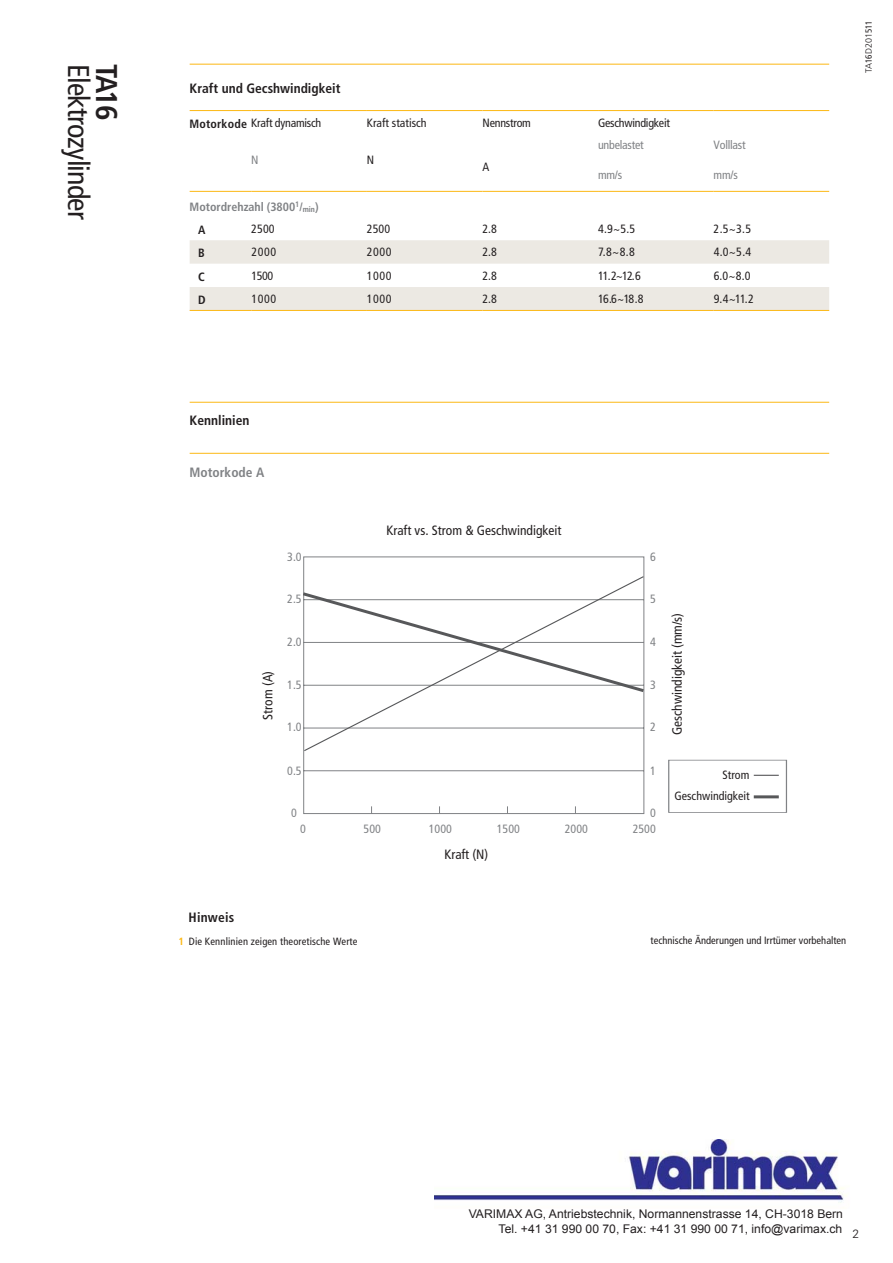
<style>
.page{position:relative;width:893px;height:1263px;background:#fff}
.page>*{position:absolute;margin:0;border:0;box-sizing:border-box;transform-origin:0 0}
._05_1_header_-_pr{font:condensed 30px "Frutiger";letter-spacing:-.03em;color:#231f20}
._05_1_header_-_pr-2{font:700 condensed 30px "Frutiger";color:#231f20}
._04_1_features_title{font:condensed 13.5px "Frutiger";color:#231f20}
._04_1_features_title-2{font:700 condensed 13.5px "Frutiger";color:#231f20}
._06_4_motor_speed_ti{font:700 condensed 13.5px "Frutiger";color:#808285}
._07_remark_body{font:700 condensed 13.5px "Frutiger";letter-spacing:.015em;color:#231f20}
._06_spec_form_body{font:condensed 12px "Frutiger";letter-spacing:.05em;color:#231f20}
.t1{font:12px/15px "Arial";color:#231f20;text-align:right}
._06_2_spec_foem_titl{font:condensed 12px "Frutiger";letter-spacing:-.02em;color:#808285}
._06_2_spec_foem_titl-2{font:condensed 12px "Frutiger";letter-spacing:-.02em;color:#231f20}
._06_2_spec_foem_titl-3{font:condensed 12px/21px "Frutiger";color:#231f20;text-align:right}
._06_4_motor_speed_ti-2{font:700 condensed 12px "Frutiger";color:#808285}
._06_1_spec_foem_titl{font:700 condensed 12px "Frutiger";letter-spacing:.015em;color:#231f20}
._06_spec_form_body-2{font:700 condensed 12px/23.4px "Frutiger";color:#231f20;text-align:justify}
._06_3_spec_foem_titl{font:condensed 12px "Frutiger";color:#808285}
.t2{font:300 12px "Univers LT Std";color:#231f20}
._07_remark_body-2{font:condensed 10.5px "Frutiger";color:#231f20}
.t3{font:300 9px "Frutiger";color:#231f20}
.s1{font-weight:400;font-stretch:condensed}
.s2{font-weight:700;color:#fcb814}
</style>
<div class="page">
<svg style="left:190px;top:240px;width:639px;height:70px"></svg>
<hr style="left:251px;top:191px;width:116px;height:1px;background:#fcb814">
<hr style="left:367px;top:191px;width:115px;height:1px;background:#fcb814">
<hr style="left:482px;top:191px;width:116px;height:1px;background:#fcb814">
<hr style="left:598px;top:191px;width:116px;height:1px;background:#fcb814">
<hr style="left:714px;top:191px;width:115px;height:1px;background:#fcb814">
<hr style="left:190px;top:110px;width:61px;height:1px;background:#fcb814">
<hr style="left:251px;top:110px;width:116px;height:1px;background:#fcb814">
<hr style="left:367px;top:110px;width:115px;height:1px;background:#fcb814">
<hr style="left:482px;top:110px;width:116px;height:1px;background:#fcb814">
<hr style="left:598px;top:110px;width:116px;height:1px;background:#fcb814">
<hr style="left:714px;top:110px;width:115px;height:1px;background:#fcb814">
<hr style="left:190px;top:191px;width:61px;height:1px;background:#fcb814">
<hr style="left:190px;top:310px;width:61px;height:1px;background:#fcb814">
<hr style="left:251px;top:310px;width:116px;height:1px;background:#fcb814">
<hr style="left:367px;top:310px;width:115px;height:1px;background:#fcb814">
<hr style="left:482px;top:310px;width:116px;height:1px;background:#fcb814">
<hr style="left:598px;top:310px;width:116px;height:1px;background:#fcb814">
<hr style="left:714px;top:310px;width:115px;height:1px;background:#fcb814">
<hr style="left:190px;top:64px;width:639px;height:1px;background:#fcb814">
<hr style="left:190px;top:453px;width:639px;height:1px;background:#fcb814">
<hr style="left:190px;top:402px;width:639px;height:1px;background:#fcb814">
<svg style="left:303px;top:556px;width:341px;height:258px"></svg>
<svg style="left:303px;top:575px;width:342px;height:177px"></svg>
<img style="left:435px;top:1139px;width:411px;height:64px">
<div style="left:668px;top:760px;width:119px;height:53px;border:1px solid #808285"></div>
<svg style="left:754px;top:775px;width:25px;height:1px"></svg>
<hr style="left:754px;top:795px;width:25px;height:3px;background:#57585a">
<p class="_05_1_header_-_pr-2" style="left:124px;top:64px;width:58px;rotate:90deg">TA16</p>
<p class="_05_1_header_-_pr" style="left:96px;top:64px;width:157px;rotate:90deg">Elektrozylinder</p>
<p class="_04_1_features_title-2" style="left:190px;top:80px;width:152px">Kraft und Gecshwindigkeit</p>
<p class="_06_1_spec_foem_titl" style="left:190px;top:117px;width:59px">Motorkode</p>
<p class="_06_2_spec_foem_titl-2" style="left:251px;top:116px;width:71px">Kraft dynamisch</p>
<p class="_06_2_spec_foem_titl-3" style="left:367px;top:113px;width:61px">Kraft statisch</p>
<p class="_06_2_spec_foem_titl-2" style="left:367px;top:153px;width:9px">N</p>
<p class="_06_3_spec_foem_titl" style="left:251px;top:153px;width:9px">N</p>
<p class="_06_2_spec_foem_titl-2" style="left:483px;top:116px;width:50px">Nennstrom</p>
<p class="_06_2_spec_foem_titl-2" style="left:483px;top:160px;width:8px">A</p>
<p class="_06_2_spec_foem_titl-2" style="left:598px;top:116px;width:73px">Geschwindigkeit</p>
<p class="_06_2_spec_foem_titl" style="left:598px;top:138px;width:47px">unbelastet</p>
<p class="_06_2_spec_foem_titl" style="left:598px;top:168px;width:26px">mm/s</p>
<p class="_06_2_spec_foem_titl" style="left:714px;top:138px;width:34px">Volllast</p>
<p class="_06_2_spec_foem_titl" style="left:714px;top:168px;width:26px">mm/s</p>
<p class="_06_4_motor_speed_ti-2" style="left:190px;top:199px;width:130px">Motordrehzahl (3800<sup>1</sup>/<sub>min</sub>)</p>
<p class="_06_1_spec_foem_titl" style="left:198px;top:223px;width:9px">A</p>
<p class="_06_spec_form_body" style="left:251px;top:222px;width:25px">2500</p>
<p class="_06_spec_form_body" style="left:367px;top:222px;width:25px">2500</p>
<p class="_06_spec_form_body" style="left:482px;top:222px;width:16px">2.8</p>
<p class="_06_spec_form_body" style="left:598px;top:222px;width:39px">4.9~5.5</p>
<p class="_06_spec_form_body" style="left:714px;top:222px;width:39px">2.5~3.5</p>
<p class="_06_spec_form_body" style="left:251px;top:245px;width:26px">2000</p>
<p class="_06_spec_form_body" style="left:367px;top:245px;width:26px">2000</p>
<p class="_06_spec_form_body" style="left:482px;top:245px;width:16px">2.8</p>
<p class="_06_spec_form_body" style="left:598px;top:245px;width:38px">7.8~8.8</p>
<p class="_06_spec_form_body" style="left:714px;top:245px;width:39px">4.0~5.4</p>
<p class="_06_spec_form_body" style="left:251px;top:269px;width:23px">1500</p>
<p class="_06_spec_form_body" style="left:367px;top:269px;width:26px">1000</p>
<p class="_06_spec_form_body" style="left:482px;top:269px;width:16px">2.8</p>
<p class="_06_spec_form_body" style="left:598px;top:269px;width:44px">11.2~12.6</p>
<p class="_06_spec_form_body" style="left:714px;top:269px;width:39px">6.0~8.0</p>
<p class="_06_spec_form_body-2" style="left:198px;top:242px;width:9px">B C D</p>
<p class="_06_spec_form_body" style="left:251px;top:292px;width:26px">1000</p>
<p class="_06_spec_form_body" style="left:367px;top:292px;width:26px">1000</p>
<p class="_06_spec_form_body" style="left:482px;top:292px;width:16px">2.8</p>
<p class="_06_spec_form_body" style="left:598px;top:292px;width:47px">16.6~18.8</p>
<p class="_06_spec_form_body" style="left:714px;top:292px;width:42px">9.4~11.2</p>
<p class="t3" style="left:863px;top:73px;width:55px;rotate:-90deg">TA<span class="s1">16</span>D201<span class="s1">511</span></p>
<p class="_04_1_features_title-2" style="left:190px;top:412px;width:61px">Kennlinien</p>
<p class="_06_4_motor_speed_ti" style="left:190px;top:464px;width:76px">Motorkode A</p>
<p class="_06_2_spec_foem_titl" style="left:287px;top:549px;width:16px">3.0</p>
<p class="_06_2_spec_foem_titl" style="left:287px;top:592px;width:16px">2.5</p>
<p class="_04_1_features_title" style="left:260px;top:720px;width:51px;rotate:-90deg">Strom (A)</p>
<p class="_06_2_spec_foem_titl" style="left:287px;top:634px;width:16px">2.0</p>
<p class="_06_2_spec_foem_titl" style="left:287px;top:678px;width:16px">1.5</p>
<p class="_06_2_spec_foem_titl" style="left:287px;top:720px;width:16px">1.0</p>
<p class="_06_2_spec_foem_titl" style="left:287px;top:764px;width:16px">0.5</p>
<p class="_06_2_spec_foem_titl" style="left:291px;top:806px;width:7px">0</p>
<p class="_06_2_spec_foem_titl" style="left:300px;top:822px;width:7px">0</p>
<p class="_04_1_features_title" style="left:386px;top:522px;width:177px">Kraft vs. Strom &amp; Geschwindigkeit</p>
<p class="_06_2_spec_foem_titl" style="left:650px;top:549px;width:7px">6</p>
<p class="_06_2_spec_foem_titl" style="left:650px;top:592px;width:7px">5</p>
<p class="_06_2_spec_foem_titl" style="left:650px;top:634px;width:7px">4</p>
<p class="_06_2_spec_foem_titl" style="left:650px;top:678px;width:7px">3</p>
<p class="_06_2_spec_foem_titl" style="left:650px;top:720px;width:7px">2</p>
<p class="_06_2_spec_foem_titl" style="left:650px;top:764px;width:7px">1</p>
<p class="_06_2_spec_foem_titl" style="left:650px;top:806px;width:7px">0</p>
<p class="_06_2_spec_foem_titl" style="left:364px;top:822px;width:19px">500</p>
<p class="_06_2_spec_foem_titl" style="left:429px;top:822px;width:25px">1000</p>
<p class="_06_2_spec_foem_titl" style="left:497px;top:822px;width:25px">1500</p>
<p class="_06_2_spec_foem_titl" style="left:565px;top:822px;width:25px">2000</p>
<p class="_06_2_spec_foem_titl" style="left:633px;top:822px;width:25px">2500</p>
<p class="_04_1_features_title" style="left:444px;top:846px;width:45px">Kraft (N)</p>
<p class="_04_1_features_title" style="left:669px;top:735px;width:123px;rotate:-90deg">Geschwindigkeit (mm/s)</p>
<p class="_06_2_spec_foem_titl-3" style="left:674px;top:764px;width:77px">Strom<br>Geschwindigkeit</p>
<p class="_07_remark_body" style="left:189px;top:909px;width:47px">Hinweis</p>
<p class="_07_remark_body-2" style="left:179px;top:935px;width:180px"><span class="s2">1</span> Die Kennlinien zeigen theoretische Werte</p>
<p class="_07_remark_body-2" style="left:651px;top:934px;width:197px">technische Änderungen und Irrtümer vorbehalten</p>
<p class="t1" style="left:469px;top:1206px;width:376px">VARIMAX AG, Antriebstechnik, Normannenstrasse 14, CH-3018 Bern<br>Tel. +41 31 990 00 70, Fax: +41 31 990 00 71, info@varimax.ch</p>
<p class="t2" style="left:852px;top:1226px;width:8px">2</p>
</div>
